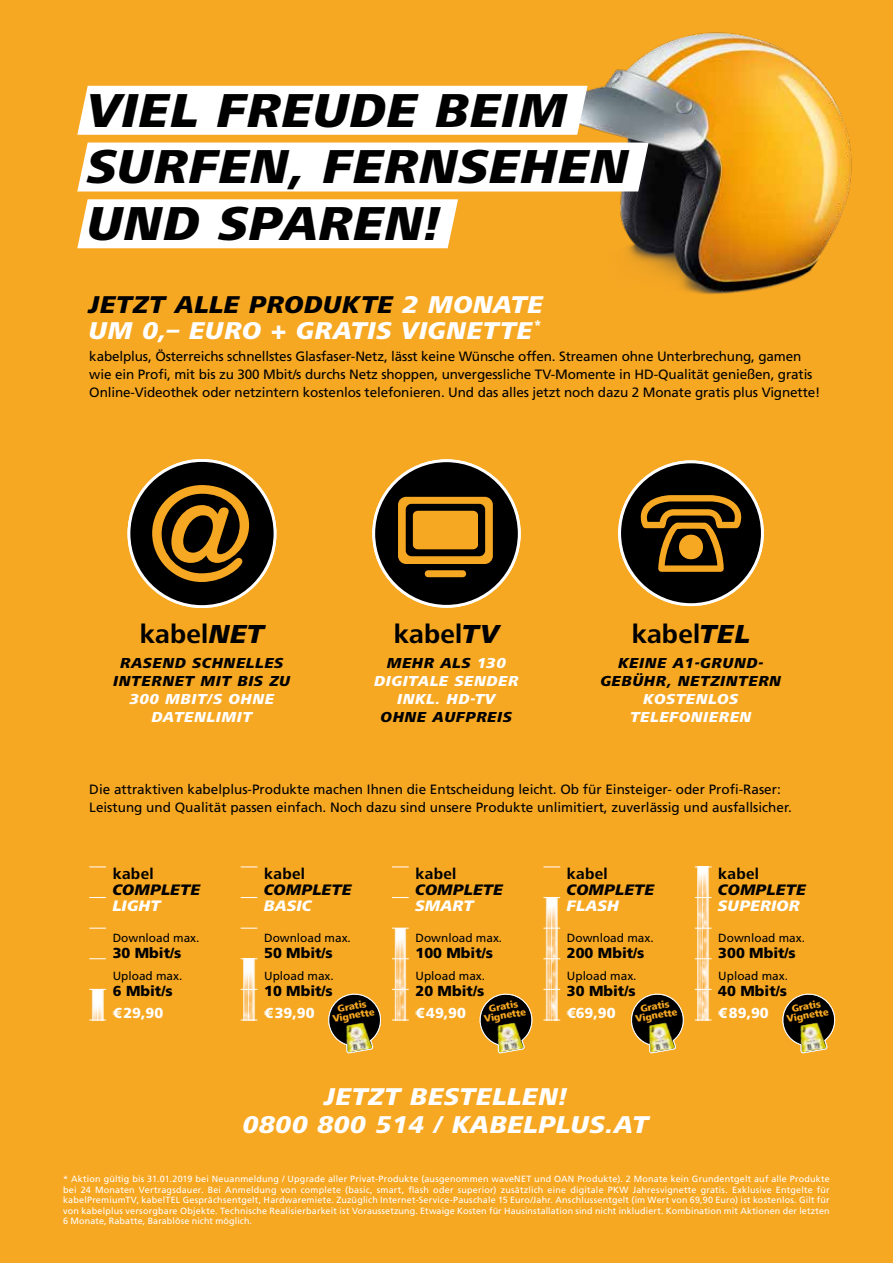
<style>
.page{position:relative;width:893px;height:1263px;background:#f7a823}
.page>*{position:absolute;margin:0;border:0;box-sizing:border-box;transform-origin:0 0}
.t1{font:italic 800 49.35px/56.4px "Frutiger Next LT";letter-spacing:.025em;color:#000}
.t2{font:700 27px "Frutiger Next LT";letter-spacing:.01em;color:#000}
.t3{font:italic 800 25.2px/25.5px "Frutiger Next LT";letter-spacing:.03em;color:#fff}
.t4{font:italic 800 15.75px "Frutiger Next LT";letter-spacing:.02em;color:#000}
.t5{font:italic 800 15.75px "Frutiger Next LT";letter-spacing:.02em;color:#fff}
.t6{font:700 15.75px "Frutiger Next LT";letter-spacing:.02em;color:#000}
.t7{font:italic 800 15px/18px "Frutiger Next LT";letter-spacing:.05em;color:#fff;text-align:center}
.t8{font:italic 800 15px/18px "Frutiger Next LT";letter-spacing:.05em;color:#000;text-align:center}
.t9{font:900 14.4px "Frutiger LT Pro";color:#000}
.t10{font:900 14.4px "Frutiger LT Pro";color:#fff}
.t11{font:13.5px/18px "Frutiger LT Pro";letter-spacing:-.01em;color:#000}
.t12{font:11.85px "Frutiger LT Pro";color:#000}
.t13{font:800 10.05px/9.1px "Frutiger Next LT";color:#f7a823;text-align:center}
.t14{font:9px/10.5px "Frutiger LT Pro";letter-spacing:.01em;color:#fff;text-align:justify}
.s1{color:#000}
.s2{font-weight:800;font-style:italic}
</style>
<div class="page">
<div style="left:129px;top:460px;width:146px;height:147px;background:#000;border-radius:50%"></div>
<div style="left:128px;top:459px;width:148px;height:149px;border:3px solid #fff;border-radius:50%"></div>
<svg style="left:152px;top:485px;width:97px;height:97px"></svg>
<svg style="left:618px;top:460px;width:146px;height:146px"></svg>
<div style="left:620px;top:462px;width:142px;height:143px;background:#000;border-radius:50%"></div>
<div style="left:618px;top:460px;width:146px;height:146px;border:3px solid #fff;border-radius:50%"></div>
<svg style="left:640px;top:495px;width:102px;height:77px"></svg>
<svg style="left:372px;top:459px;width:149px;height:149px"></svg>
<div style="left:374px;top:461px;width:145px;height:145px;background:#000;border-radius:50%"></div>
<div style="left:372px;top:459px;width:149px;height:149px;border:3px solid #fff;border-radius:50%"></div>
<svg style="left:398px;top:497px;width:95px;height:80px"></svg>
<img style="left:92px;top:990px;width:12px;height:30px">
<svg style="left:89px;top:866px;width:17px;height:1px"></svg>
<svg style="left:89px;top:1020px;width:17px;height:1px"></svg>
<svg style="left:89px;top:989px;width:17px;height:1px"></svg>
<svg style="left:89px;top:958px;width:17px;height:1px"></svg>
<svg style="left:89px;top:928px;width:17px;height:1px"></svg>
<svg style="left:89px;top:897px;width:17px;height:1px"></svg>
<img style="left:243px;top:959px;width:12px;height:61px">
<svg style="left:241px;top:866px;width:16px;height:1px"></svg>
<svg style="left:241px;top:1020px;width:16px;height:1px"></svg>
<svg style="left:241px;top:989px;width:16px;height:1px"></svg>
<svg style="left:241px;top:958px;width:16px;height:1px"></svg>
<svg style="left:241px;top:928px;width:16px;height:1px"></svg>
<svg style="left:241px;top:897px;width:16px;height:1px"></svg>
<img style="left:394px;top:929px;width:12px;height:91px">
<svg style="left:392px;top:866px;width:17px;height:1px"></svg>
<svg style="left:392px;top:1020px;width:17px;height:1px"></svg>
<svg style="left:392px;top:989px;width:17px;height:1px"></svg>
<svg style="left:392px;top:958px;width:17px;height:1px"></svg>
<svg style="left:392px;top:928px;width:17px;height:1px"></svg>
<svg style="left:392px;top:897px;width:17px;height:1px"></svg>
<img style="left:546px;top:898px;width:12px;height:122px">
<svg style="left:543px;top:866px;width:17px;height:1px"></svg>
<svg style="left:543px;top:1020px;width:17px;height:1px"></svg>
<svg style="left:543px;top:989px;width:17px;height:1px"></svg>
<svg style="left:543px;top:958px;width:17px;height:1px"></svg>
<svg style="left:543px;top:928px;width:17px;height:1px"></svg>
<svg style="left:543px;top:897px;width:17px;height:1px"></svg>
<img style="left:697px;top:867px;width:12px;height:153px">
<svg style="left:695px;top:866px;width:17px;height:1px"></svg>
<svg style="left:695px;top:1020px;width:17px;height:1px"></svg>
<svg style="left:695px;top:989px;width:17px;height:1px"></svg>
<svg style="left:695px;top:958px;width:17px;height:1px"></svg>
<svg style="left:695px;top:928px;width:17px;height:1px"></svg>
<svg style="left:695px;top:897px;width:17px;height:1px"></svg>
<img style="left:534px;top:32px;width:318px;height:262px">
<div style="left:77px;top:86px;width:511px;height:49px;background:#fff"></div>
<div style="left:77px;top:143px;width:572px;height:48px;background:#fff"></div>
<div style="left:77px;top:199px;width:381px;height:49px;background:#fff"></div>
<svg style="left:479px;top:993px;width:54px;height:61px"></svg>
<svg style="left:328px;top:993px;width:53px;height:61px"></svg>
<svg style="left:631px;top:993px;width:53px;height:61px"></svg>
<svg style="left:782px;top:993px;width:54px;height:61px"></svg>
<h1 class="t1" style="left:88px;top:82px;width:543px">VIEL FREUDE BEIM<br>SURFEN, FERNSEHEN<br>UND SPAREN!</h1>
<h3 class="t3" style="left:89px;top:292px;width:455px"><span class="s1">JETZT ALLE PRODUKTE</span> 2 MONATE<br>UM 0,– EURO + GRATIS VIGNETTE<sup>*</sup></h3>
<p class="t11" style="left:89px;top:347px;width:733px">kabelplus, Österreichs schnellstes Glasfaser-Netz, lässt keine Wünsche offen. Streamen ohne Unterbrechung, gamen wie ein Profi, mit bis zu 300 Mbit/s durchs Netz shoppen, unvergessliche TV-Momente in HD-Qualität genießen, gratis<br>Online-Videothek oder netzintern kostenlos telefonieren. Und das alles jetzt noch dazu 2 Monate gratis plus Vignette!</p>
<h2 class="t2" style="left:140px;top:618px;width:126px">kabel<span class="s2">NET</span></h2>
<h2 class="t2" style="left:394px;top:618px;width:107px">kabel<span class="s2">TV</span></h2>
<h2 class="t2" style="left:632px;top:618px;width:120px">kabel<span class="s2">TEL</span></h2>
<h3 class="t8" style="left:114px;top:654px;width:178px">RASEND SCHNELLES<br>INTERNET MIT BIS ZU</h3>
<h3 class="t7" style="left:130px;top:690px;width:146px">300 MBIT/S OHNE<br>DATENLIMIT</h3>
<h3 class="t7" style="left:374px;top:654px;width:146px"><span class="s1">MEHR ALS</span> 130<br>DIGITALE SENDER<br>INKL. HD-TV</h3>
<h3 class="t8" style="left:381px;top:708px;width:133px">OHNE AUFPREIS</h3>
<h3 class="t8" style="left:601px;top:654px;width:182px">KEINE A1-GRUND-<br>GEBÜHR, NETZINTERN</h3>
<h3 class="t7" style="left:630px;top:690px;width:123px">KOSTENLOS<br>TELEFONIEREN</h3>
<h3 class="t11" style="left:89px;top:780px;width:704px">Die attraktiven kabelplus-Produkte machen Ihnen die Entscheidung leicht. Ob für Einsteiger- oder Profi-Raser:<br>Leistung und Qualität passen einfach. Noch dazu sind unsere Produkte unlimitiert, zuverlässig und ausfallsicher.</h3>
<h3 class="t6" style="left:113px;top:865px;width:42px">kabel</h3>
<h3 class="t4" style="left:113px;top:881px;width:89px">COMPLETE</h3>
<h3 class="t5" style="left:113px;top:896px;width:49px">LIGHT</h3>
<h3 class="t12" style="left:113px;top:931px;width:88px">Download max.</h3>
<h3 class="t9" style="left:113px;top:944px;width:70px">30 Mbit/s</h3>
<h3 class="t12" style="left:113px;top:969px;width:71px">Upload max.</h3>
<h3 class="t9" style="left:113px;top:982px;width:61px">6 Mbit/s</h3>
<h3 class="t10" style="left:113px;top:1005px;width:52px">€29,90</h3>
<h3 class="t6" style="left:264px;top:865px;width:42px">kabel</h3>
<h3 class="t4" style="left:264px;top:881px;width:89px">COMPLETE</h3>
<h3 class="t5" style="left:264px;top:896px;width:49px">BASIC</h3>
<h3 class="t12" style="left:264px;top:931px;width:88px">Download max.</h3>
<h3 class="t9" style="left:264px;top:944px;width:70px">50 Mbit/s</h3>
<h3 class="t12" style="left:264px;top:969px;width:71px">Upload max.</h3>
<h3 class="t9" style="left:264px;top:982px;width:70px">10 Mbit/s</h3>
<h3 class="t10" style="left:264px;top:1005px;width:52px">€39,90</h3>
<h3 class="t6" style="left:416px;top:865px;width:42px">kabel</h3>
<h3 class="t4" style="left:416px;top:881px;width:89px">COMPLETE</h3>
<h3 class="t5" style="left:416px;top:896px;width:60px">SMART</h3>
<h3 class="t12" style="left:416px;top:931px;width:88px">Download max.</h3>
<h3 class="t9" style="left:416px;top:944px;width:79px">100 Mbit/s</h3>
<h3 class="t12" style="left:416px;top:969px;width:71px">Upload max.</h3>
<h3 class="t9" style="left:416px;top:982px;width:70px">20 Mbit/s</h3>
<h3 class="t10" style="left:416px;top:1005px;width:52px">€49,90</h3>
<h3 class="t6" style="left:567px;top:865px;width:42px">kabel</h3>
<h3 class="t4" style="left:567px;top:881px;width:89px">COMPLETE</h3>
<h3 class="t5" style="left:567px;top:896px;width:54px">FLASH</h3>
<h3 class="t12" style="left:567px;top:931px;width:88px">Download max.</h3>
<h3 class="t9" style="left:567px;top:944px;width:79px">200 Mbit/s</h3>
<h3 class="t12" style="left:567px;top:969px;width:71px">Upload max.</h3>
<h3 class="t9" style="left:567px;top:982px;width:70px">30 Mbit/s</h3>
<h3 class="t10" style="left:567px;top:1005px;width:50px">€69,90</h3>
<h3 class="t6" style="left:718px;top:865px;width:42px">kabel</h3>
<h3 class="t4" style="left:718px;top:881px;width:89px">COMPLETE</h3>
<h3 class="t5" style="left:718px;top:896px;width:83px">SUPERIOR</h3>
<h3 class="t12" style="left:718px;top:931px;width:88px">Download max.</h3>
<h3 class="t9" style="left:718px;top:944px;width:79px">300 Mbit/s</h3>
<h3 class="t12" style="left:718px;top:969px;width:71px">Upload max.</h3>
<h3 class="t9" style="left:718px;top:982px;width:70px">40 Mbit/s</h3>
<h3 class="t10" style="left:718px;top:1005px;width:52px">€89,90</h3>
<p class="t13" style="left:330px;top:1005px;width:44px;rotate:-10deg">Gratis<br>Vignette</p>
<p class="t13" style="left:633px;top:1005px;width:44px;rotate:-10deg">Gratis<br>Vignette</p>
<p class="t13" style="left:785px;top:1005px;width:44px;rotate:-10deg">Gratis<br>Vignette</p>
<p class="t13" style="left:482px;top:1005px;width:44px;rotate:-10deg">Gratis<br>Vignette</p>
<h3 class="t3" style="left:243px;top:1082px;width:407px;line-height:28.5px;text-align:center">JETZT BESTELLEN!<br>0800 800 514 / KABELPLUS.AT</h3>
<p class="t14" style="left:63px;top:1174px;width:768px">* Aktion gültig bis 31.01.2019 bei Neuanmeldung / Upgrade aller Privat-Produkte (ausgenommen waveNET und OAN Produkte). 2 Monate kein Grundentgelt auf alle Produkte bei 24 Monaten Vertragsdauer. Bei Anmeldung von complete (basic, smart, flash oder superior) zusätzlich eine digitale PKW Jahresvignette gratis. Exklusive Entgelte für kabelPremiumTV, kabelTEL Gesprächsentgelt, Hardwaremiete. Zuzüglich Internet-Service-Pauschale 15 Euro/Jahr. Anschlussentgelt (im Wert von 69,90 Euro) ist kostenlos. Gilt für von kabelplus versorgbare Objekte. Technische Realisierbarkeit ist Voraussetzung. Etwaige Kosten für Hausinstallation sind nicht inkludiert. Kombination mit Aktionen der letzten 6 Monate, Rabatte, Barablöse nicht möglich.</p>
</div>
